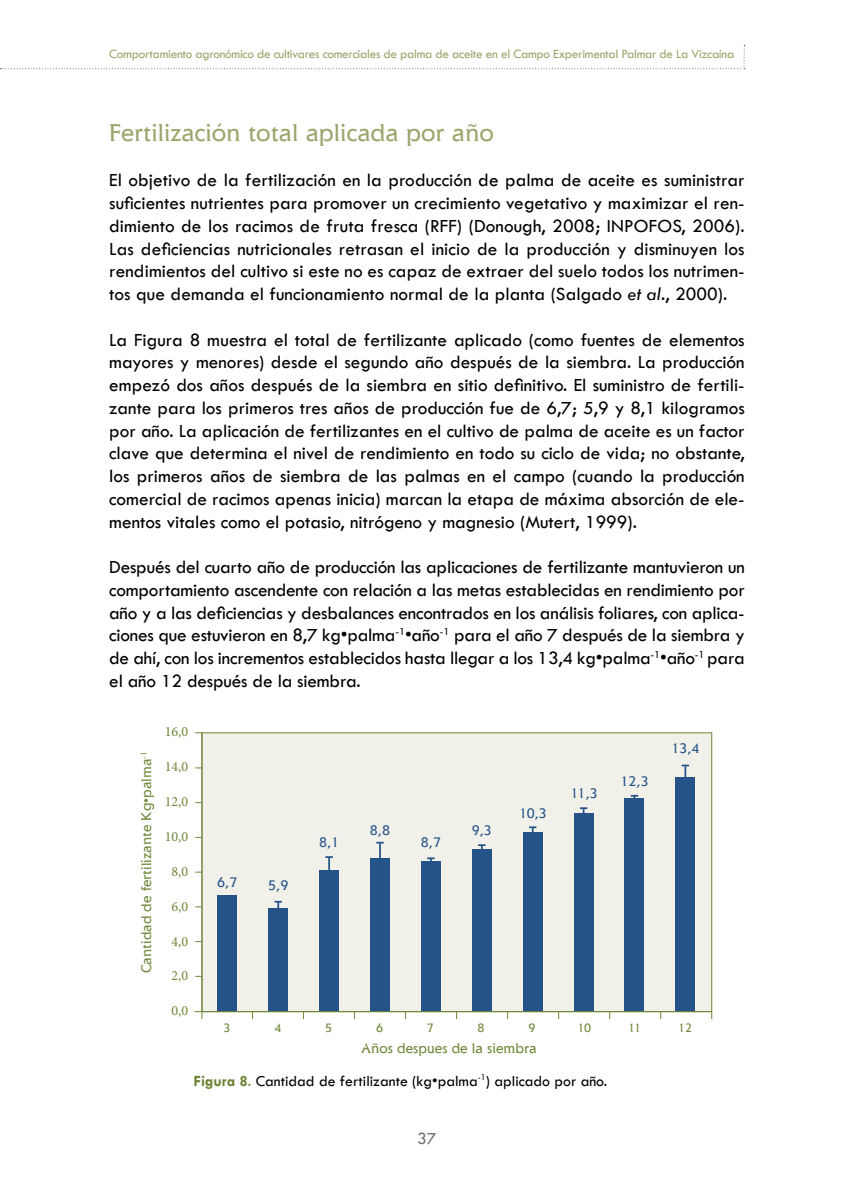
<style>
.page{position:relative;width:844px;height:1191px;background:#fff}
.page>*{position:absolute;margin:0;border:0;box-sizing:border-box;transform-origin:0 0}
.t1{font:24.5px "Caprica";color:#9ba56b}
.t2{font:19.25px/22.8px "Tw Cen";color:#000;text-align:justify}
.t3{font:17.5px "Tw Cen";color:#706f6f}
.t4{font:15.75px "Tw Cen";color:#000}
.t5{font:14px "Caprica";color:#6e8637}
.t6{font:14px "Caprica";letter-spacing:-.02em;color:#255388}
.t7{font:14px "Minion Pro";color:#6e8637}
.t8{font:13.12px "Tw Cen";letter-spacing:-.02em;color:#9ba56b}
.t9{font:12.25px "Caprica";color:#6e8637}
.s1{font-style:italic}
.s2{font-family:"Tw Cen"}
.s3{font-weight:700;color:#6e8637}
.s4{color:#6e8637}
</style>
<div class="page">
<svg style="left:0;top:45px;width:745px;height:24px"></svg>
<div style="left:201px;top:732px;width:511px;height:280px;background:#f1f1ea;border:1px solid #6e8637"></div>
<div style="left:217px;top:895px;width:20px;height:116px;background:#255388"></div>
<div style="left:268px;top:908px;width:20px;height:103px;background:#255388"></div>
<div style="left:319px;top:870px;width:20px;height:141px;background:#255388"></div>
<div style="left:370px;top:858px;width:20px;height:153px;background:#255388"></div>
<div style="left:421px;top:861px;width:20px;height:150px;background:#255388"></div>
<div style="left:472px;top:849px;width:19px;height:162px;background:#255388"></div>
<div style="left:522px;top:832px;width:20px;height:179px;background:#255388"></div>
<div style="left:573px;top:813px;width:20px;height:198px;background:#255388"></div>
<div style="left:624px;top:798px;width:20px;height:213px;background:#255388"></div>
<div style="left:675px;top:777px;width:20px;height:234px;background:#255388"></div>
<hr style="left:194px;top:1011px;width:518px;height:1px;background:#6e8637">
<hr style="left:201px;top:732px;width:1px;height:287px;background:#6e8637">
<svg style="left:274px;top:901px;width:8px;height:7px"></svg>
<svg style="left:325px;top:856px;width:8px;height:14px"></svg>
<svg style="left:376px;top:841px;width:7px;height:17px"></svg>
<svg style="left:427px;top:857px;width:7px;height:4px"></svg>
<svg style="left:478px;top:844px;width:7px;height:5px"></svg>
<svg style="left:529px;top:826px;width:7px;height:6px"></svg>
<svg style="left:579px;top:807px;width:8px;height:6px"></svg>
<svg style="left:630px;top:795px;width:8px;height:3px"></svg>
<hr style="left:684px;top:766px;width:2px;height:30px;background:#255388">
<svg style="left:681px;top:764px;width:8px;height:2px"></svg>
<p class="t8" style="left:109px;top:46px;width:626px">Comportamiento agronómico de cultivares comerciales de palma de aceite en el Campo Experimental Palmar de La Vizcaína</p>
<p class="t1" style="left:109px;top:118px;width:386px">Fertilización total aplicada por año</p>
<p class="t2" style="left:109px;top:169px;width:637px">El objetivo de la fertilización en la producción de palma de aceite es suministrar suficientes nutrientes para promover un crecimiento vegetativo y maximizar el ren&shy;dimiento de los racimos de fruta fresca (RFF) (Donough, 2008; INPOFOS, 2006).<br>Las deficiencias nutricionales retrasan el inicio de la producción y disminuyen los rendimientos del cultivo si este no es capaz de extraer del suelo todos los nutrimen&shy;tos que demanda el funcionamiento normal de la planta (Salgado <span class="s1">et al</span>., 2000).</p>
<p class="t2" style="left:109px;top:328px;width:637px">La Figura 8 muestra el total de fertilizante aplicado (como fuentes de elementos mayores y menores) desde el segundo año después de la siembra. La producción empezó dos años después de la siembra en sitio definitivo. El suministro de fertili&shy;zante para los primeros tres años de producción fue de 6,7; 5,9 y 8,1 kilogramos por año. La aplicación de fertilizantes en el cultivo de palma de aceite es un factor clave que determina el nivel de rendimiento en todo su ciclo de vida; no obstante, los primeros años de siembra de las palmas en el campo (cuando la producción comercial de racimos apenas inicia) marcan la etapa de máxima absorción de ele&shy;mentos vitales como el potasio, nitrógeno y magnesio (Mutert, 1999).</p>
<p class="t2" style="left:109px;top:555px;width:637px">Después del cuarto año de producción las aplicaciones de fertilizante mantuvieron un comportamiento ascendente con relación a las metas establecidas en rendimiento por año y a las deficiencias y desbalances encontrados en los análisis foliares, con aplica&shy;ciones que estuvieron en 8,7 kg•palma<sup>-1</sup>•año<sup>-1</sup> para el año 7 después de la siembra y de ahí, con los incrementos establecidos hasta llegar a los 13,4 kg•palma<sup>-1</sup>•año<sup>-1</sup> para el año 12 después de la siembra.</p>
<p class="t7" style="left:165px;top:722px;width:25px">16,0</p>
<p class="t7" style="left:165px;top:757px;width:25px">14,0</p>
<p class="t7" style="left:165px;top:792px;width:25px">12,0</p>
<p class="t7" style="left:165px;top:827px;width:25px">10,0</p>
<p class="t7" style="left:171px;top:862px;width:18px">8,0</p>
<p class="t7" style="left:171px;top:896px;width:18px">6,0</p>
<p class="t7" style="left:171px;top:931px;width:18px">4,0</p>
<p class="t7" style="left:171px;top:966px;width:18px">2,0</p>
<p class="t7" style="left:171px;top:1001px;width:18px">0,0</p>
<p class="t6" style="left:671px;top:740px;width:30px">13,4</p>
<p class="t5" style="left:138px;top:973px;width:223px;rotate:-90deg">Cantidad de fertilizante Kg<span class="s2">•</span>palma<sup>-1</sup></p>
<p class="t6" style="left:620px;top:773px;width:30px">12,3</p>
<p class="t6" style="left:570px;top:785px;width:29px">11,3</p>
<p class="t6" style="left:519px;top:805px;width:29px">10,3</p>
<p class="t6" style="left:370px;top:822px;width:22px">8,8</p>
<p class="t6" style="left:471px;top:822px;width:22px">9,3</p>
<p class="t6" style="left:420px;top:833px;width:22px">8,7</p>
<p class="t6" style="left:319px;top:833px;width:22px">8,1</p>
<p class="t6" style="left:217px;top:874px;width:22px">6,7</p>
<p class="t6" style="left:268px;top:876px;width:22px">5,9</p>
<p class="t9" style="left:223px;top:1020px;width:9px">3</p>
<p class="t9" style="left:274px;top:1020px;width:9px">4</p>
<p class="t9" style="left:325px;top:1020px;width:9px">5</p>
<p class="t9" style="left:376px;top:1020px;width:9px">6</p>
<p class="t9" style="left:426px;top:1020px;width:9px">7</p>
<p class="t9" style="left:477px;top:1020px;width:9px">8</p>
<p class="t9" style="left:528px;top:1020px;width:9px">9</p>
<p class="t9" style="left:577px;top:1020px;width:15px">10</p>
<p class="t9" style="left:628px;top:1020px;width:15px">11</p>
<p class="t9" style="left:678px;top:1020px;width:16px">12</p>
<p class="t5" style="left:361px;top:1039px;width:176px">Años despues de la siembra</p>
<p class="t4" style="left:193px;top:1071px;width:415px"><span class="s3">Figura 8</span><span class="s4">.</span> Cantidad de fertilizante (kg•palma<sup>-1</sup>) aplicado por año.</p>
<p class="t3" style="left:417px;top:1127px;width:21px">37</p>
</div>
